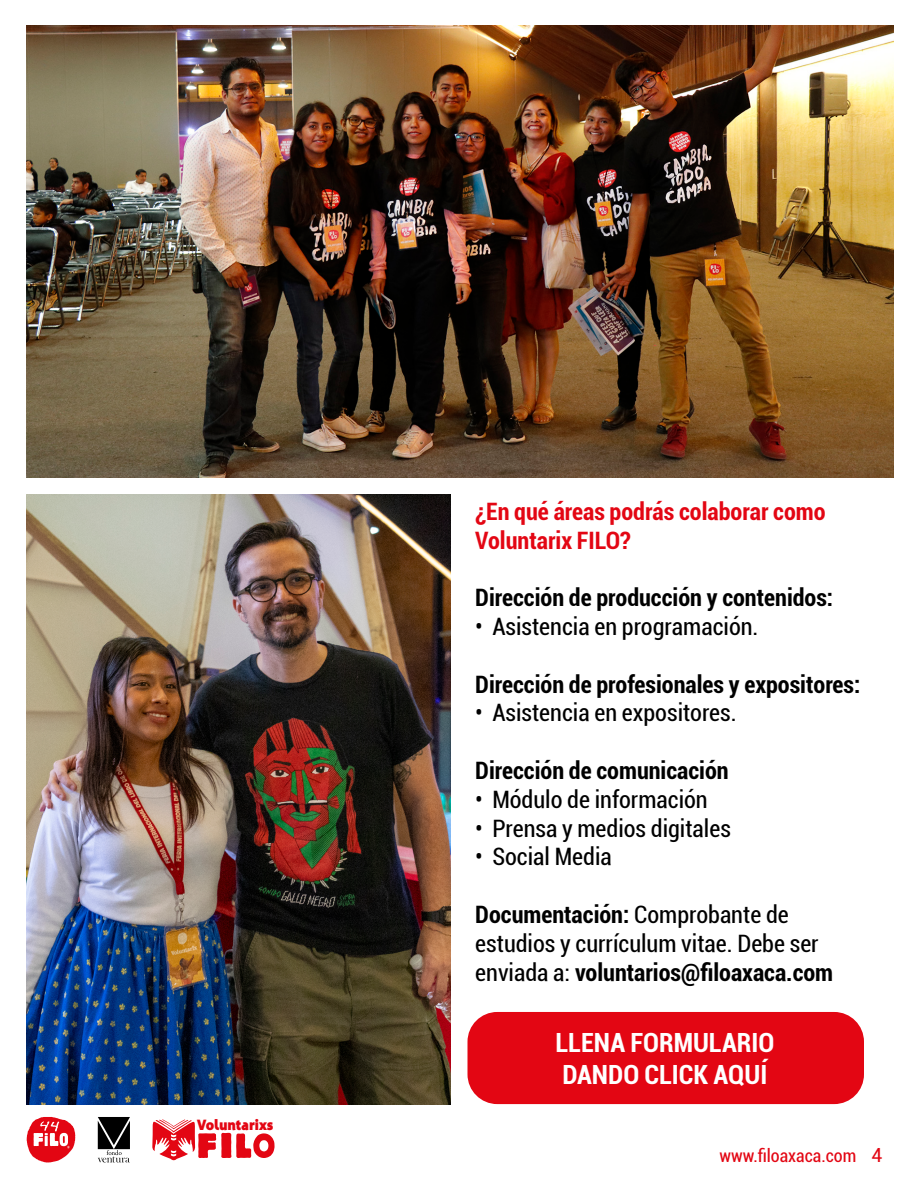
<style>
.page{position:relative;width:918px;height:1188px;background:#fff}
.page>*{position:absolute;margin:0;border:0;box-sizing:border-box;transform-origin:0 0}
.t1{font:700 condensed 26.4px/31.8px "Roboto";color:#fff}
.t2{font:condensed 24px/28.8px "Roboto";color:#000}
.t3{font:700 condensed 24px "Roboto";color:#000}
.t4{font:700 condensed 24px/28.8px "Roboto";color:#e30613}
.t5{font:condensed 18px "Roboto";color:#e30613}
.t6{font:900 15.3px "Santana";color:#e30613;scale:.88 1}
.s1{font-weight:700}
.s2{font-stretch:normal;font-size:19.5px}
</style>
<div class="page">
<svg style="left:98px;top:1117px;width:32px;height:45px"></svg>
<svg style="left:152px;top:1119px;width:123px;height:42px"></svg>
<svg style="left:27px;top:1117px;width:48px;height:46px"></svg>
<img style="left:27px;top:26px;width:867px;height:452px">
<img style="left:27px;top:495px;width:423px;height:609px">
<div style="left:468px;top:1012px;width:396px;height:92px;background:#e30613;border-radius:30px"></div>
<p class="t6" style="left:197px;top:1117px;width:88px">Voluntarixs</p>
<p class="t4" style="left:475px;top:496px;width:352px">¿En qué áreas podrás colaborar como<br>Voluntarix FILO?</p>
<p class="t3" style="left:475px;top:581px;width:360px">Dirección de producción y contenidos:</p>
<p class="t2" style="left:475px;top:611px;width:285px">• Asistencia en programación.</p>
<p class="t3" style="left:475px;top:667px;width:387px">Dirección de profesionales y expositores:</p>
<p class="t2" style="left:475px;top:698px;width:263px">• Asistencia en expositores.</p>
<p class="t3" style="left:475px;top:754px;width:255px">Dirección de comunicación</p>
<p class="t2" style="left:475px;top:784px;width:234px">• Módulo de información</p>
<p class="t2" style="left:475px;top:813px;width:257px">• Prensa y medios digitales</p>
<p class="t2" style="left:475px;top:842px;width:138px">• Social Media</p>
<p class="t2" style="left:475px;top:899px;width:359px"><span class="s1">Documentación:</span> Comprobante de estudios y currículum vitae. Debe ser enviada a: <span class="s1">voluntarios@filoaxaca.com</span></p>
<p class="t1" style="left:555px;top:1026px;width:220px">LLENA FORMULARIO<br>DANDO CLICK AQUÍ</p>
<p class="t5" style="left:719px;top:1144px;width:165px">www.filoaxaca.com <span class="s2">4</span></p>
</div>
